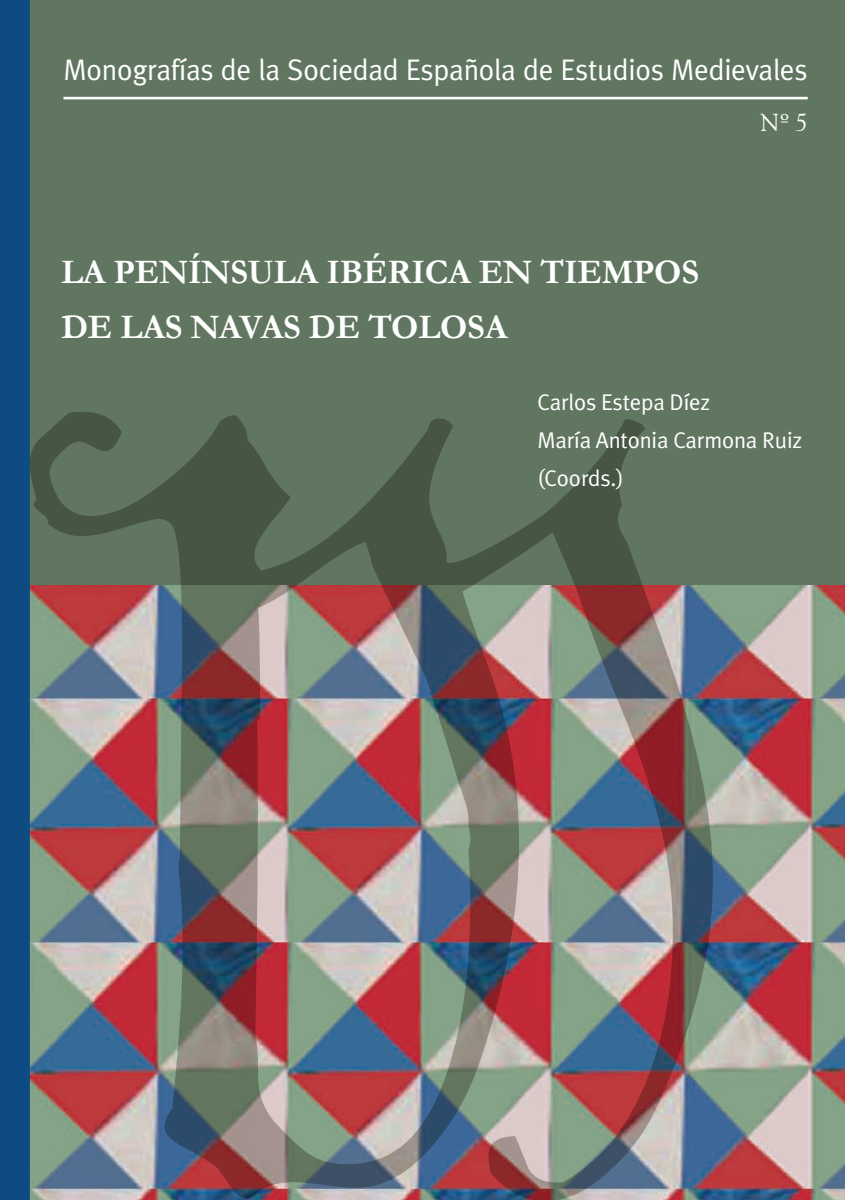
<style>
.page{position:relative;width:845px;height:1200px;background:#fff}
.page>*{position:absolute;margin:0;border:0;box-sizing:border-box;transform-origin:0 0}
.texto_común{font:700 34.65px "Garamond";letter-spacing:-.005em;color:#fff}
.t1{font:29.75px "Meta Plus Normal";letter-spacing:-.01em;color:#fff}
.t2{font:24.5px "Goudy";color:#fff}
.texto_común-2{font:22.75px "Meta Plus Normal";letter-spacing:-.01em;color:#fff}
</style>
<div class="page">
<img style="left:713px;top:584px;width:132px;height:615px">
<div style="left:13px;top:0;width:832px;height:584px;background:#607660"></div>
<hr style="left:63px;top:97px;width:745px;height:2px;background:#fff">
<img style="left:30px;top:412px;width:683px;height:787px">
<div style="left:0;top:0;width:30px;height:1200px;background:#0d4b82"></div>
<svg style="left:842px;top:1192px;width:3px;height:8px"></svg>
<p class="t1" style="left:63px;top:52px;width:746px">Monografías de la Sociedad Española de Estudios Medievales</p>
<p class="t2" style="left:760px;top:107px;width:49px">Nº 5</p>
<p class="texto_común" style="left:61px;top:252px;width:639px">LA PENÍNSULA IBÉRICA EN TIEMPOS</p>
<p class="texto_común" style="left:61px;top:306px;width:448px">DE LAS NAVAS DE TOLOSA</p>
<p class="texto_común-2" style="left:537px;top:389px;width:174px">Carlos Estepa Díez</p>
<p class="texto_común-2" style="left:537px;top:427px;width:266px">María Antonia Carmona Ruiz</p>
<p class="texto_común-2" style="left:537px;top:465px;width:88px">(Coords.)</p>
</div>
